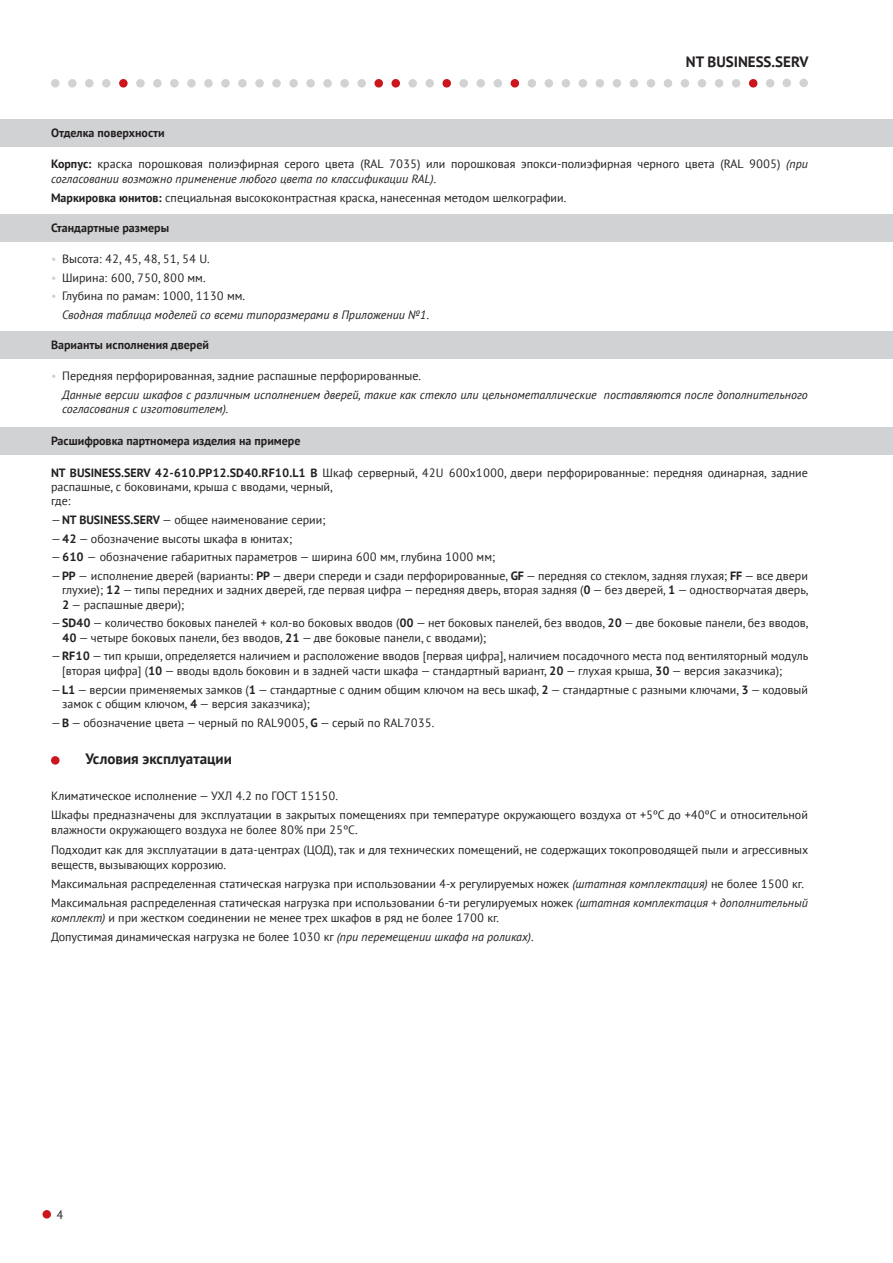
<style>
.page{position:relative;width:893px;height:1263px;background:#fff}
.page>*{position:absolute;margin:0;border:0;box-sizing:border-box;transform-origin:0 0}
.t1{font:700 15px "PT Sans";color:#231f20}
.t2{font:12px/14.4px "PT Sans";color:#231f20}
.t3{font:italic 12px/18.6px "PT Sans";color:#231f20}
.t4{font:700 12px "PT Sans";color:#231f20}
.s1{font-weight:700}
.s2{font-style:italic}
.s3{color:#d1d2d4}
.s4{font-style:normal;color:#d1d2d4}
.s5{font-style:normal}
</style>
<div class="page">
<div style="left:51px;top:79px;width:9px;height:9px;background:#d1d2d4;border-radius:50%"></div>
<div style="left:68px;top:79px;width:9px;height:9px;background:#d1d2d4;border-radius:50%"></div>
<div style="left:85px;top:79px;width:9px;height:9px;background:#d1d2d4;border-radius:50%"></div>
<div style="left:102px;top:79px;width:9px;height:9px;background:#d1d2d4;border-radius:50%"></div>
<div style="left:119px;top:79px;width:9px;height:9px;background:#cd151d;border-radius:50%"></div>
<div style="left:136px;top:79px;width:9px;height:9px;background:#d1d2d4;border-radius:50%"></div>
<div style="left:153px;top:79px;width:9px;height:9px;background:#d1d2d4;border-radius:50%"></div>
<div style="left:170px;top:79px;width:9px;height:9px;background:#d1d2d4;border-radius:50%"></div>
<div style="left:187px;top:79px;width:9px;height:9px;background:#d1d2d4;border-radius:50%"></div>
<div style="left:204px;top:79px;width:9px;height:9px;background:#d1d2d4;border-radius:50%"></div>
<div style="left:221px;top:79px;width:9px;height:9px;background:#d1d2d4;border-radius:50%"></div>
<div style="left:238px;top:79px;width:9px;height:9px;background:#d1d2d4;border-radius:50%"></div>
<div style="left:255px;top:79px;width:9px;height:9px;background:#d1d2d4;border-radius:50%"></div>
<div style="left:272px;top:79px;width:9px;height:9px;background:#d1d2d4;border-radius:50%"></div>
<div style="left:289px;top:79px;width:9px;height:9px;background:#d1d2d4;border-radius:50%"></div>
<div style="left:306px;top:79px;width:9px;height:9px;background:#d1d2d4;border-radius:50%"></div>
<div style="left:323px;top:79px;width:9px;height:9px;background:#d1d2d4;border-radius:50%"></div>
<div style="left:340px;top:79px;width:9px;height:9px;background:#d1d2d4;border-radius:50%"></div>
<div style="left:357px;top:79px;width:9px;height:9px;background:#d1d2d4;border-radius:50%"></div>
<div style="left:374px;top:79px;width:9px;height:9px;background:#cd151d;border-radius:50%"></div>
<div style="left:391px;top:79px;width:9px;height:9px;background:#cd151d;border-radius:50%"></div>
<div style="left:408px;top:79px;width:9px;height:9px;background:#d1d2d4;border-radius:50%"></div>
<div style="left:425px;top:79px;width:9px;height:9px;background:#d1d2d4;border-radius:50%"></div>
<div style="left:442px;top:79px;width:9px;height:9px;background:#cd151d;border-radius:50%"></div>
<div style="left:459px;top:79px;width:9px;height:9px;background:#d1d2d4;border-radius:50%"></div>
<div style="left:476px;top:79px;width:9px;height:9px;background:#d1d2d4;border-radius:50%"></div>
<div style="left:494px;top:79px;width:8px;height:9px;background:#d1d2d4;border-radius:50%"></div>
<div style="left:511px;top:79px;width:8px;height:9px;background:#cd151d;border-radius:50%"></div>
<div style="left:528px;top:79px;width:8px;height:9px;background:#d1d2d4;border-radius:50%"></div>
<div style="left:545px;top:79px;width:8px;height:9px;background:#d1d2d4;border-radius:50%"></div>
<div style="left:562px;top:79px;width:8px;height:9px;background:#d1d2d4;border-radius:50%"></div>
<div style="left:579px;top:79px;width:8px;height:9px;background:#d1d2d4;border-radius:50%"></div>
<div style="left:596px;top:79px;width:8px;height:9px;background:#d1d2d4;border-radius:50%"></div>
<div style="left:613px;top:79px;width:8px;height:9px;background:#d1d2d4;border-radius:50%"></div>
<div style="left:630px;top:79px;width:8px;height:9px;background:#d1d2d4;border-radius:50%"></div>
<div style="left:647px;top:79px;width:8px;height:9px;background:#d1d2d4;border-radius:50%"></div>
<div style="left:664px;top:79px;width:8px;height:9px;background:#d1d2d4;border-radius:50%"></div>
<div style="left:681px;top:79px;width:8px;height:9px;background:#d1d2d4;border-radius:50%"></div>
<div style="left:698px;top:79px;width:8px;height:9px;background:#d1d2d4;border-radius:50%"></div>
<div style="left:715px;top:79px;width:8px;height:9px;background:#d1d2d4;border-radius:50%"></div>
<div style="left:732px;top:79px;width:8px;height:9px;background:#d1d2d4;border-radius:50%"></div>
<div style="left:749px;top:79px;width:8px;height:9px;background:#cd151d;border-radius:50%"></div>
<div style="left:766px;top:79px;width:8px;height:9px;background:#d1d2d4;border-radius:50%"></div>
<div style="left:782px;top:79px;width:9px;height:8px;background:#d1d2d4;border-radius:50%"></div>
<div style="left:799px;top:79px;width:9px;height:8px;background:#d1d2d4;border-radius:50%"></div>
<div style="left:43px;top:1210px;width:8px;height:8px;background:#cd151d;border-radius:50%"></div>
<div style="left:0;top:214px;width:893px;height:27px;background:#d1d2d4"></div>
<div style="left:0;top:427px;width:893px;height:28px;background:#d1d2d4"></div>
<div style="left:0;top:331px;width:893px;height:27px;background:#d1d2d4"></div>
<div style="left:51px;top:756px;width:9px;height:9px;background:#cd151d;border-radius:50%"></div>
<div style="left:0;top:119px;width:893px;height:27px;background:#d1d2d4"></div>
<p class="t4" style="left:51px;top:125px;width:115px">Отделка поверхности</p>
<p class="t1" style="left:686px;top:52px;width:124px">NT BUSINESS.SERV</p>
<p class="t2" style="left:51px;top:157px;width:758px"><span class="s1">Корпус:</span> краска порошковая полиэфирная серого цвета (RAL 7035) или порошковая эпокси-полиэфирная черного цвета (RAL 9005) <span class="s2">(при согласовании возможно применение любого цвета по классификации RAL).</span></p>
<p class="t2" style="left:51px;top:190px;width:517px"><span class="s1">Маркировка юнитов:</span> специальная высококонтрастная краска, нанесенная методом шелкографии.</p>
<p class="t4" style="left:51px;top:219px;width:120px">Стандартные размеры</p>
<p class="t2" style="left:51px;top:251px;width:160px"><span class="s3">•</span> Высота: 42, 45, 48, 51, 54 U.</p>
<p class="t2" style="left:51px;top:270px;width:156px"><span class="s3">•</span> Ширина: 600, 750, 800 мм.</p>
<p class="t3" style="left:62px;top:287px;width:369px;text-indent:-11px"><span class="s4">•</span> <span class="s5">Глубина по рамам: 1000, 1130 мм.<br></span>Сводная таблица моделей со всеми типоразмерами в Приложении №1.</p>
<p class="t4" style="left:51px;top:337px;width:160px">Варианты исполнения дверей</p>
<p class="t3" style="left:62px;top:366px;width:747px;text-indent:-11px"><span class="s4">•</span> <span class="s5">Передняя перфорированная, задние распашные перфорированные.<br></span>Данные версии шкафов с различным исполнением дверей, такие как стекло или цельнометаллические поставляются после дополнительного</p>
<p class="t3" style="left:62px;top:400px;width:168px">согласования с изготовителем).</p>
<p class="t4" style="left:51px;top:433px;width:251px">Расшифровка партномера изделия на примере</p>
<p class="t2" style="left:51px;top:465px;width:758px"><span class="s1">NT BUSINESS.SERV 42-610.PP12.SD40.RF10.L1 B</span> Шкаф серверный, 42U 600х1000, двери перфорированные: передняя одинарная, задние распашные, с боковинами, крыша с вводами, черный,<br>где:</p>
<p class="t2" style="left:51px;top:510px;width:758px;line-height:18.6px">—<span class="s1">NT BUSINESS.SERV</span> — общее наименование серии;<br>—<span class="s1">42</span> — обозначение высоты шкафа в юнитах;<br>—<span class="s1">610</span> — обозначение габаритных параметров — ширина 600 мм, глубина 1000 мм;<br>—<span class="s1">РР</span> — исполнение дверей (варианты: <span class="s1">PP</span> — двери спереди и сзади перфорированные, <span class="s1">GF</span> — передняя со стеклом, задняя глухая; <span class="s1">FF</span> — все двери</p>
<p class="t2" style="left:62px;top:583px;width:748px">глухие); <span class="s1">12</span> — типы передних и задних дверей, где первая цифра — передняя дверь, вторая задняя (<span class="s1">0</span> — без дверей, <span class="s1">1</span> — одностворчатая дверь,<br><span class="s1">2</span> — распашные двери);</p>
<p class="t2" style="left:62px;top:616px;width:748px;text-indent:-11px">—<span class="s1">SD40</span> — количество боковых панелей + кол-во боковых вводов (<span class="s1">00</span> — нет боковых панелей, без вводов, <span class="s1">20</span> — две боковые панели, без вводов,<br><span class="s1">40</span> — четыре боковых панели, без вводов, <span class="s1">21</span> — две боковые панели, с вводами);</p>
<p class="t2" style="left:62px;top:649px;width:748px;text-indent:-11px">—<span class="s1">RF10</span> — тип крыши, определяется наличием и расположение вводов [первая цифра], наличием посадочного места под вентиляторный модуль [вторая цифра] (<span class="s1">10</span> — вводы вдоль боковин и в задней части шкафа — стандартный вариант, <span class="s1">20</span> — глухая крыша, <span class="s1">30</span> — версия заказчика);</p>
<p class="t2" style="left:62px;top:682px;width:747px;text-indent:-11px">—<span class="s1">L1</span> — версии применяемых замков (<span class="s1">1</span> — стандартные с одним общим ключом на весь шкаф, <span class="s1">2</span> — стандартные с разными ключами, <span class="s1">3</span> — кодовый замок с общим ключом, <span class="s1">4</span> — версия заказчика);</p>
<p class="t2" style="left:51px;top:715px;width:385px">—<span class="s1">В</span> — обозначение цвета — черный по RAL9005, <span class="s1">G</span> — серый по RAL7035.</p>
<p class="t1" style="left:85px;top:749px;width:148px">Условия эксплуатации</p>
<p class="t2" style="left:51px;top:786px;width:758px;line-height:19.2px">Климатическое исполнение — УХЛ 4.2 по ГОСТ 15150.<br>Шкафы предназначены для эксплуатации в закрытых помещениях при температуре окружающего воздуха от +5ºС до +40ºС и относительной</p>
<p class="t2" style="left:51px;top:820px;width:759px;line-height:19.2px">влажности окружающего воздуха не более 80% при 25ºС.<br>Подходит как для эксплуатации в дата-центрах (ЦОД), так и для технических помещений, не содержащих токопроводящей пыли и агрессивных</p>
<p class="t2" style="left:51px;top:854px;width:758px;line-height:19.2px">веществ, вызывающих коррозию.<br>Максимальная распределенная статическая нагрузка при использовании 4-х регулируемых ножек <span class="s2">(штатная комплектация)</span> не более 1500 кг.<br>Максимальная распределенная статическая нагрузка при использовании 6-ти регулируемых ножек <span class="s2">(штатная комплектация + дополнительный</span></p>
<p class="t2" style="left:51px;top:908px;width:484px;line-height:19.2px"><span class="s2">комплект)</span> и при жестком соединении не менее трех шкафов в ряд не более 1700 кг.<br>Допустимая динамическая нагрузка не более 1030 кг <span class="s2">(при перемещении шкафа на роликах)</span>.</p>
<p class="t2" style="left:57px;top:1207px;width:9px">4</p>
</div>
